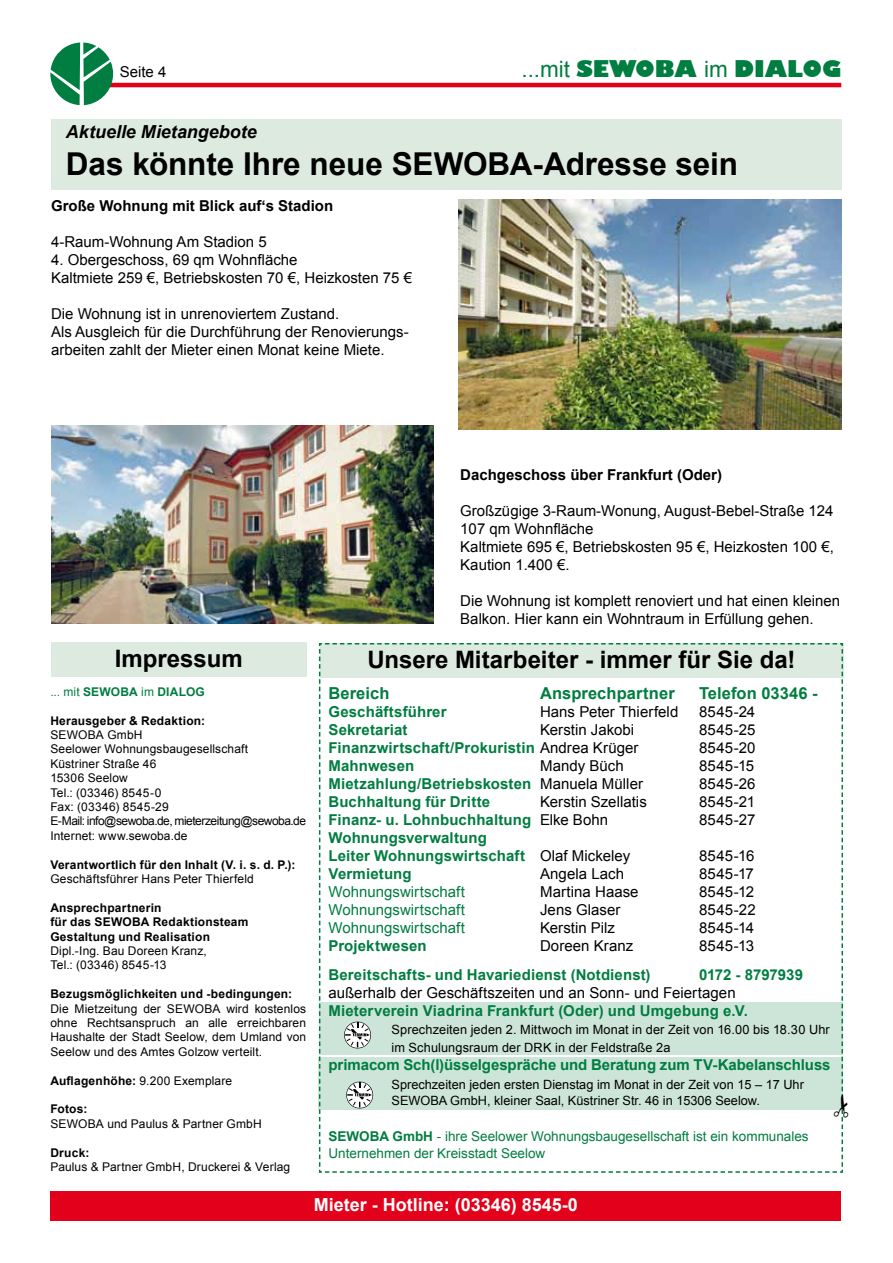
<style>
.page{position:relative;width:893px;height:1263px;background:#fff}
.page>*{position:absolute;margin:0;border:0;box-sizing:border-box;transform-origin:0 0}
.t1{font:700 31.5px "Arial";letter-spacing:-.005em;color:#000}
.t2{font:700 24px "Arial";color:#000}
.t3{font:22.5px "Gilbert Ultra Bold Plain";color:#007d40}
.t4{font:700 18px "Arial";color:#fff}
.t5{font:italic 700 18px "Arial";letter-spacing:-.005em;color:#000}
.t6{font:700 16.5px "Arial";letter-spacing:.005em;color:#007d40}
.t7{font:15px/18px "Arial";color:#000}
.t8{font:700 15px/18px "Arial";letter-spacing:.005em;color:#007d40}
.t9{font:700 15px "Arial";color:#000}
.t10{font:15px "Arial";color:#007d40}
.t11{font:13.5px/16.2px "Arial";color:#007d40}
.t12{font:12.75px/18px "Arial";color:#000}
.t13{font:12px/14.4px "Arial";letter-spacing:.01em;color:#000}
.t14{font:700 12px/14.4px "Arial";letter-spacing:.015em;color:#000}
.t15{font:700 12px "Arial";letter-spacing:.015em;color:#007d40}
.s1{font-family:"Arial"}
.s2{font-weight:400;color:#000}
.s3{font-weight:400}
.s4{font-weight:700}
</style>
<div class="page">
<hr style="left:97px;top:83px;width:744px;height:4px;background:#e2001a">
<svg style="left:50px;top:43px;width:63px;height:62px"></svg>
<div style="left:50px;top:1191px;width:791px;height:29px;background:#e2001a"></div>
<div style="left:51px;top:643px;width:255px;height:34px;background:#ddeadf"></div>
<div style="left:51px;top:119px;width:791px;height:70px;background:#ddeadf"></div>
<img style="left:459px;top:200px;width:382px;height:230px">
<img style="left:51px;top:426px;width:383px;height:198px">
<svg style="left:319px;top:643px;width:525px;height:530px"></svg>
<p class="t7" style="left:120px;top:63px;width:48px">Seite 4</p>
<h3 class="t3" style="left:521px;top:55px;width:321px"><span class="s1">...mit</span> SEWOBA <span class="s1">im</span> DIALOG</h3>
<p class="t5" style="left:66px;top:120px;width:192px">Aktuelle Mietangebote</p>
<h1 class="t1" style="left:66px;top:144px;width:674px">Das könnte Ihre neue SEWOBA-Adresse sein</h1>
<p class="t9" style="left:51px;top:196px;width:284px">Große Wohnung mit Blick auf‘s Stadion</p>
<p class="t7" style="left:51px;top:233px;width:217px">4-Raum-Wohnung Am Stadion 5</p>
<p class="t7" style="left:51px;top:251px;width:363px">4. Obergeschoss, 69 qm Wohnfläche<br>Kaltmiete 259 €, Betriebskosten 70 €, Heizkosten 75 €</p>
<p class="t7" style="left:51px;top:305px;width:359px">Die Wohnung ist in unrenoviertem Zustand.<br>Als Ausgleich für die Durchführung der Renovierungs&shy;arbeiten zahlt der Mieter einen Monat keine Miete.</p>
<p class="t9" style="left:460px;top:464px;width:263px">Dachgeschoss über Frankfurt (Oder)</p>
<p class="t7" style="left:460px;top:501px;width:375px">Großzügige 3-Raum-Wonung, August-Bebel-Straße 124<br>107 qm Wohnfläche<br>Kaltmiete 695 €, Betriebskosten 95 €, Heizkosten 100 €, Kaution 1.400 €.</p>
<p class="t7" style="left:460px;top:591px;width:381px">Die Wohnung ist komplett renoviert und hat einen kleinen<br>Balkon. Hier kann ein Wohntraum in Erfüllung gehen.</p>
<h2 class="t2" style="left:115px;top:643px;width:130px">Impressum</h2>
<h2 class="t2" style="left:367px;top:644px;width:430px">Unsere Mitarbeiter - immer für Sie da!</h2>
<p class="t6" style="left:328px;top:682px;width:62px">Bereich</p>
<p class="t6" style="left:540px;top:682px;width:136px">Ansprechpartner</p>
<p class="t6" style="left:699px;top:682px;width:120px">Telefon 03346 -</p>
<p class="t8" style="left:328px;top:703px;width:120px">Geschäftsführer</p>
<p class="t7" style="left:540px;top:703px;width:140px">Hans Peter Thierfeld</p>
<p class="t7" style="left:699px;top:703px;width:58px">8545-24</p>
<p class="t8" style="left:328px;top:721px;width:81px">Sekretariat</p>
<p class="t7" style="left:540px;top:721px;width:96px">Kerstin Jakobi</p>
<p class="t7" style="left:699px;top:721px;width:58px">8545-25</p>
<p class="t8" style="left:328px;top:739px;width:312px">Finanzwirtschaft/Prokuristin <span class="s2">Andrea Krüger</span></p>
<p class="t7" style="left:699px;top:739px;width:58px">8545-20</p>
<p class="t8" style="left:328px;top:757px;width:87px">Mahnwesen</p>
<p class="t7" style="left:540px;top:757px;width:85px">Mandy Büch</p>
<p class="t7" style="left:699px;top:757px;width:57px">8545-15</p>
<p class="t8" style="left:328px;top:775px;width:316px">Mietzahlung/Betriebskosten <span class="s2">Manuela Müller</span></p>
<p class="t7" style="left:699px;top:775px;width:58px">8545-26</p>
<p class="t8" style="left:328px;top:793px;width:163px">Buchhaltung für Dritte</p>
<p class="t7" style="left:540px;top:793px;width:108px">Kerstin Szellatis</p>
<p class="t7" style="left:699px;top:793px;width:58px">8545-21</p>
<p class="t8" style="left:328px;top:811px;width:281px">Finanz- u. Lohnbuchhaltung <span class="s2">Elke Bohn</span></p>
<p class="t7" style="left:699px;top:811px;width:58px">8545-27</p>
<p class="t8" style="left:328px;top:829px;width:303px">Wohnungsverwaltung<br>Leiter Wohnungswirtschaft <span class="s2">Olaf Mickeley</span></p>
<p class="t15" style="left:50px;top:684px;width:125px"><span class="s3">... mit</span> SEWOBA <span class="s3">im</span> Dialog</p>
<p class="t14" style="left:50px;top:713px;width:156px">Herausgeber &amp; Redaktion:</p>
<p class="t13" style="left:50px;top:728px;width:257px">SEWOBA GmbH<br>Seelower Wohnungsbaugesellschaft<br>Küstriner Straße 46<br>15306 Seelow<br>Tel.: (03346) 8545-0<br>Fax: (03346) 8545-29<br>E-Mail: info@sewoba.de, mieterzeitung@sewoba.de<br>Internet: www.sewoba.de</p>
<p class="t14" style="left:50px;top:857px;width:247px">Verantwortlich für den Inhalt (V. i. s. d. P.):</p>
<p class="t13" style="left:50px;top:872px;width:205px">Geschäftsführer Hans Peter Thierfeld</p>
<p class="t14" style="left:50px;top:901px;width:200px">Ansprechpartnerin<br>für das SEWOBA Redaktionsteam<br>Gestaltung und Realisation</p>
<p class="t13" style="left:50px;top:944px;width:158px">Dipl.-Ing. Bau Doreen Kranz,<br>Tel.: (03346) 8545-13</p>
<p class="t14" style="left:50px;top:987px;width:243px">Bezugsmöglichkeiten und -bedingungen:</p>
<p class="t13" style="left:50px;top:1001px;width:257px;text-align:justify">Die Mietzeitung der SEWOBA wird kostenlos ohne Rechtsanspruch an alle erreichbaren Haushalte der Stadt Seelow, dem Umland von Seelow und des Amtes Golzow verteilt.</p>
<p class="t13" style="left:50px;top:1073px;width:183px"><span class="s4">Auflagenhöhe:</span> 9.200 Exemplare</p>
<p class="t14" style="left:50px;top:1102px;width:38px">Fotos:</p>
<p class="t13" style="left:50px;top:1116px;width:213px">SEWOBA und Paulus &amp; Partner GmbH</p>
<p class="t14" style="left:50px;top:1145px;width:41px">Druck:</p>
<p class="t13" style="left:50px;top:1160px;width:241px">Paulus &amp; Partner GmbH, Druckerei &amp; Verlag</p>
<p class="t7" style="left:699px;top:847px;width:57px">8545-16</p>
<p class="t8" style="left:328px;top:865px;width:85px">Vermietung</p>
<p class="t7" style="left:540px;top:865px;width:86px">Angela Lach</p>
<p class="t7" style="left:699px;top:865px;width:56px">8545-17</p>
<p class="t10" style="left:328px;top:882px;width:138px">Wohnungswirtschaft</p>
<p class="t7" style="left:540px;top:883px;width:100px">Martina Haase</p>
<p class="t7" style="left:699px;top:883px;width:57px">8545-12</p>
<p class="t10" style="left:328px;top:900px;width:138px">Wohnungswirtschaft</p>
<p class="t7" style="left:540px;top:901px;width:82px">Jens Glaser</p>
<p class="t7" style="left:699px;top:901px;width:58px">8545-22</p>
<p class="t10" style="left:328px;top:918px;width:138px">Wohnungswirtschaft</p>
<p class="t7" style="left:540px;top:919px;width:77px">Kerstin Pilz</p>
<p class="t7" style="left:699px;top:919px;width:57px">8545-14</p>
<p class="t8" style="left:328px;top:937px;width:100px">Projektwesen</p>
<p class="t7" style="left:540px;top:937px;width:95px">Doreen Kranz</p>
<p class="t7" style="left:699px;top:937px;width:57px">8545-13</p>
<p class="t8" style="left:328px;top:966px;width:324px">Bereitschafts- und Havariedienst (Notdienst)</p>
<p class="t8" style="left:699px;top:966px;width:106px">0172 - 8797939</p>
<p class="t7" style="left:328px;top:983px;width:409px">außerhalb der Geschäftszeiten und an Sonn- und Feiertagen</p>
<p class="t8" style="left:328px;top:1002px;width:421px">Mieterverein Viadrina Frankfurt (Oder) und Umgebung e.V.</p>
<p class="t12" style="left:391px;top:1020px;width:440px">Sprechzeiten jeden 2. Mittwoch im Monat in der Zeit von 16.00 bis 18.30 Uhr im Schulungsraum der DRK in der Feldstraße 2a</p>
<p class="t8" style="left:328px;top:1056px;width:504px">primacom Sch(l)üsselgespräche und Beratung zum TV-Kabelanschluss</p>
<p class="t12" style="left:391px;top:1077px;width:414px;line-height:15.3px">Sprechzeiten jeden ersten Dienstag im Monat in der Zeit von 15 – 17 Uhr<br>SEWOBA GmbH, kleiner Saal, Küstriner Str. 46 in 15306 Seelow.</p>
<p class="t11" style="left:328px;top:1129px;width:482px"><span class="s4">SEWOBA GmbH</span> - ihre Seelower Wohnungsbaugesellschaft ist ein kommunales<br>Unternehmen der Kreisstadt Seelow</p>
<p class="t4" style="left:314px;top:1193px;width:266px">Mieter - Hotline: (03346) 8545-0</p>
</div>
